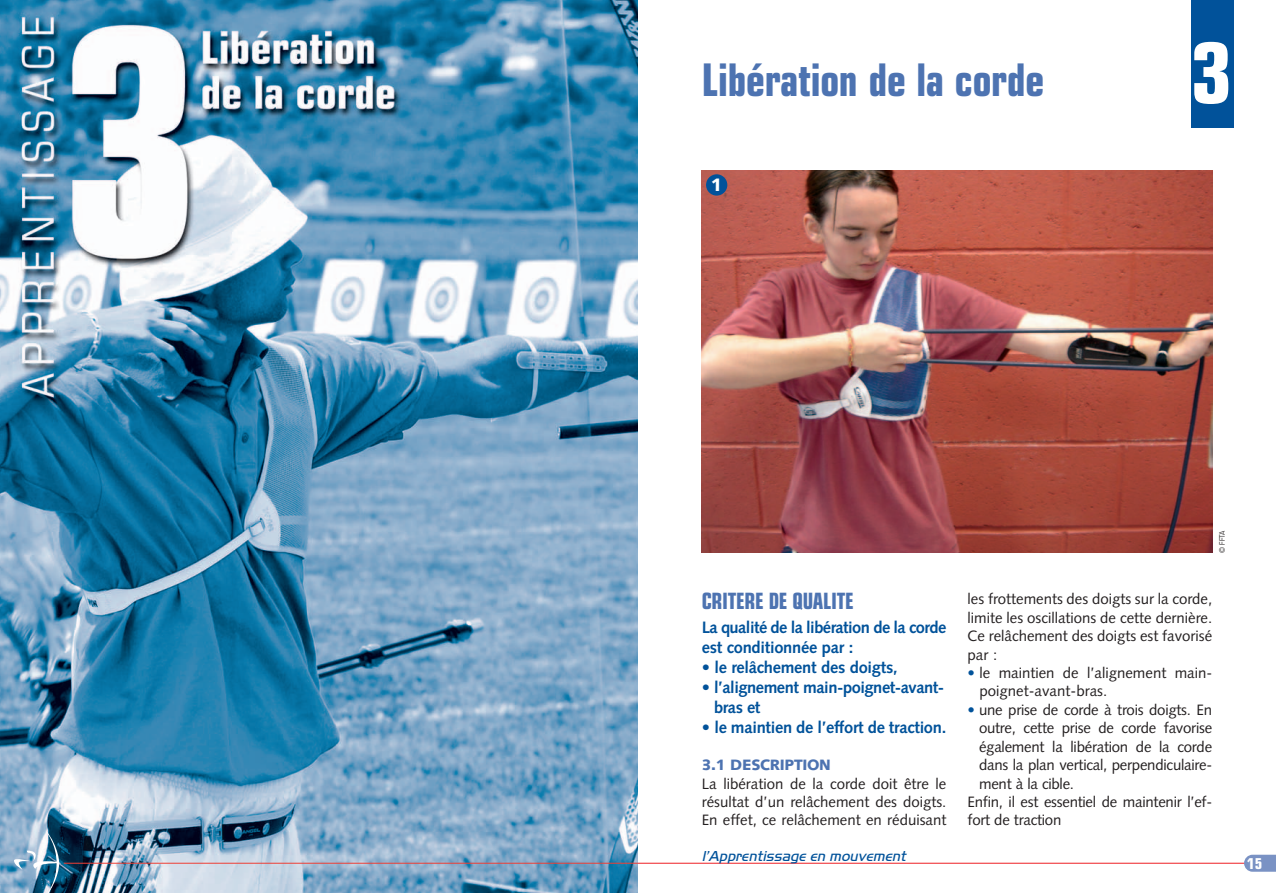
<style>
.page{position:relative;width:1276px;height:893px;background:#fff}
.page>*{position:absolute;margin:0;border:0;box-sizing:border-box;transform-origin:0 0}
.t1{font:700 condensed 84px "Eurostile";color:#fff}
.t2{font:700 condensed 45px "Eurostile";letter-spacing:-.005em;color:#4d73b1;scale:.9 1}
.t3{font:700 condensed 22.5px "Eurostile";letter-spacing:-.015em;color:#4d73b1;scale:.9 1}
.t4{font:900 18px "Syntax";color:#fff}
.t5{font:700 16.5px/20.1px "Syntax";letter-spacing:-.015em;color:#01529a}
.t6{font:700 16.5px/20.1px "Syntax";letter-spacing:-.035em;color:#01529a}
.t7{font:15px/18.5px "Syntax";letter-spacing:-.015em;color:#231f20;text-align:justify}
.t8{font:italic 300 15px "Handel Gothic EF";color:#01529a}
.t9{font:900 15px "Syntax";letter-spacing:-.02em;color:#4d73b1}
.t10{font:700 condensed 15px "Eurostile";color:#fff}
.t11{font:condensed 7.5px "Eurostile";color:#231f20}
.s1{color:#01529a}
</style>
<div class="page">
<img style="left:0;top:0;width:638px;height:893px">
<hr style="left:638px;top:863px;width:638px;height:1px;background:#ee1e24">
<div style="left:1191px;top:0;width:42px;height:128px;background:#01529a"></div>
<svg style="left:1244px;top:855px;width:32px;height:17px"></svg>
<img style="left:702px;top:170px;width:510px;height:383px">
<hr style="left:64px;top:863px;width:574px;height:1px;background:#ee3e34">
<svg style="left:14px;top:831px;width:47px;height:62px;background:#719bb5"></svg>
<div style="left:706px;top:174px;width:21px;height:22px;background:#01529a;border-radius:50%"></div>
<h2 class="t2" style="left:702px;top:64px;width:382px">Libération de la corde</h2>
<p class="t4" style="left:711px;top:177px;width:13px">1</p>
<h1 class="t1" style="left:1191px;top:43px;width:43px">3</h1>
<h3 class="t3" style="left:702px;top:593px;width:170px">CRITERE DE QUALITE</h3>
<p class="t6" style="left:702px;top:618px;width:246px">La qualité de la libération de la corde est conditionnée par :</p>
<p class="t5" style="left:702px;top:659px;width:197px">• le relâchement des doigts,</p>
<p class="t5" style="left:714px;top:679px;width:232px;text-indent:-12px">• l’alignement main-poignet-avant&shy;bras et</p>
<p class="t5" style="left:702px;top:719px;width:246px">• le maintien de l’effort de traction.</p>
<p class="t9" style="left:702px;top:759px;width:131px">3.1 DESCRIPTION</p>
<p class="t7" style="left:702px;top:776px;width:246px">La libération de la corde doit être le résultat d’un relâchement des doigts.<br>En effet, ce relâchement en réduisant</p>
<p class="t8" style="left:702px;top:851px;width:208px">l’Apprentissage en mouvement</p>
<p class="t11" style="left:1219px;top:553px;width:24px;rotate:-90deg">© FFTA</p>
<p class="t7" style="left:967px;top:591px;width:246px">les frottements des doigts sur la corde, limite les oscillations de cette dernière.<br>Ce relâchement des doigts est favorisé par :</p>
<p class="t7" style="left:979px;top:665px;width:234px;text-indent:-12px"><span class="s1">•</span> le maintien de l’alignement main&shy;poignet-avant-bras.</p>
<p class="t7" style="left:967px;top:702px;width:246px"><span class="s1">•</span> une prise de corde à trois doigts. En</p>
<p class="t7" style="left:979px;top:720px;width:235px">outre, cette prise de corde favorise</p>
<p class="t7" style="left:979px;top:739px;width:235px">également la libération de la corde</p>
<p class="t7" style="left:979px;top:757px;width:235px">dans la plan vertical, perpendiculaire-</p>
<p class="t7" style="left:979px;top:776px;width:96px">ment à la cible.</p>
<p class="t7" style="left:967px;top:794px;width:246px">Enfin, il est essentiel de maintenir l’ef-</p>
<p class="t7" style="left:967px;top:812px;width:95px">fort de traction</p>
<p class="t10" style="left:1247px;top:858px;width:16px">15</p>
</div>
